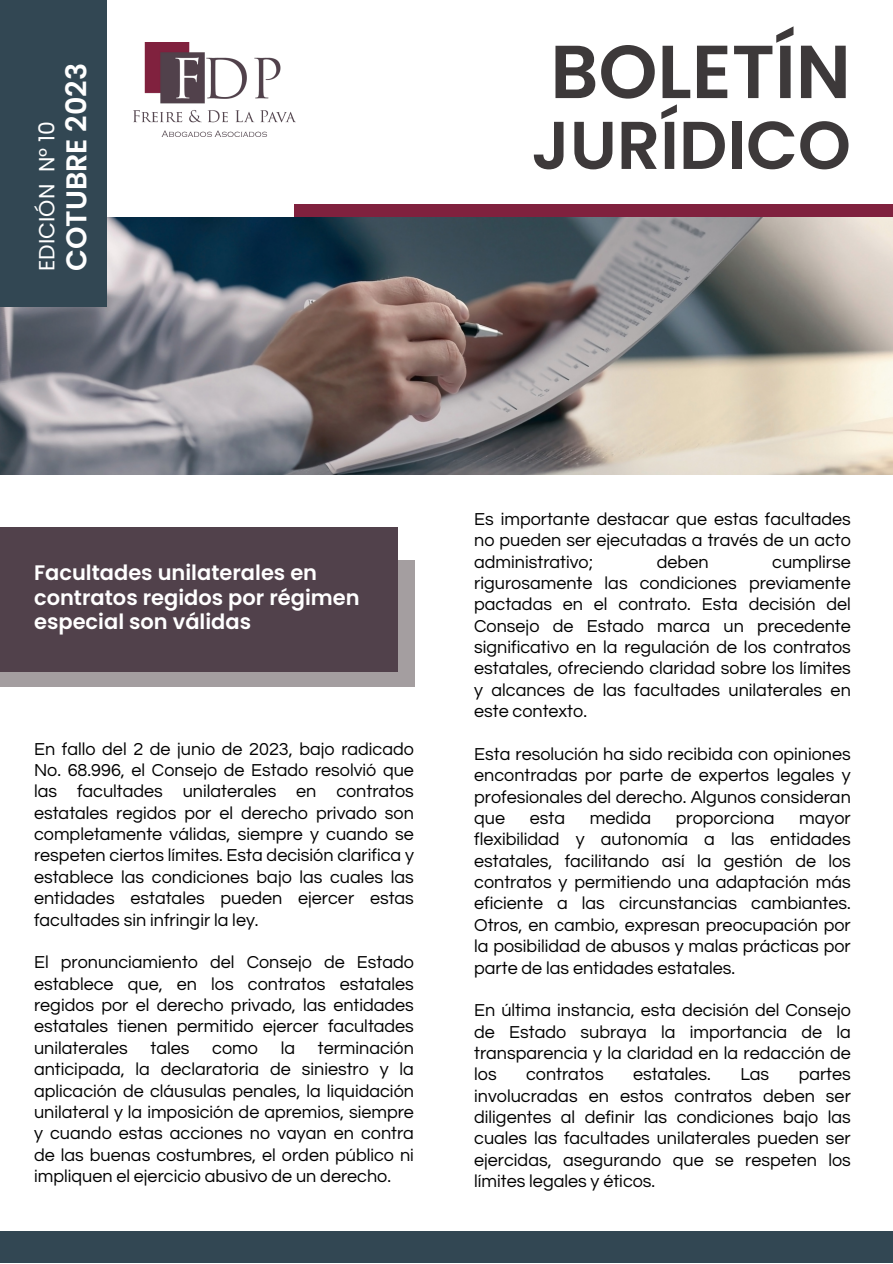
<style>
.page{position:relative;width:893px;height:1264px;background:#fff}
.page>*{position:absolute;margin:0;border:0;box-sizing:border-box;transform-origin:0 0}
.t1{font:600 75px "Poppins";color:#3d393a}
.t2{font:600 67.5px "Poppins";color:#3d393a}
.t3{font:600 28.65px "Poppins";color:#fff}
.t4{font:21.9px "Poppins";color:#fff}
.t5{font:600 21px/24.8px "Poppins";color:#fff}
.t6{font:18px/21.3px "Questrial";color:#000;text-align:justify}
</style>
<div class="page">
<div style="left:294px;top:204px;width:598px;height:14px;background:#80213e"></div>
<img style="left:0;top:218px;width:892px;height:256px">
<div style="left:0;top:0;width:107px;height:306px;background:#324753"></div>
<div style="left:0;top:1230px;width:892px;height:32px;background:#324753"></div>
<img style="left:133px;top:42px;width:162px;height:95px">
<div style="left:0;top:560px;width:414px;height:127px;background:#a49ea0"></div>
<div style="left:0;top:527px;width:397px;height:145px;background:#51414b"></div>
<p class="t4" style="left:31px;top:271px;width:151px;rotate:-90deg">EDICIÓN N° 10</p>
<p class="t3" style="left:56px;top:271px;width:209px;rotate:-90deg">COTUBRE 2023</p>
<p class="t1" style="left:550px;top:19px;width:302px">BOLETÍN</p>
<p class="t2" style="left:531px;top:98px;width:321px">JURÍDICO</p>
<p class="t5" style="left:34px;top:560px;width:327px">Facultades unilaterales en contratos regidos por régimen especial son válidas</p>
<p class="t6" style="left:34px;top:738px;width:381px">En fallo del 2 de junio de 2023, bajo radicado No. 68.996, el Consejo de Estado resolvió que las facultades unilaterales en contratos estatales regidos por el derecho privado son completamente válidas, siempre y cuando se respeten ciertos límites. Esta decisión clarifica y establece las condiciones bajo las cuales las entidades estatales pueden ejercer estas facultades sin infringir la ley.</p>
<p class="t6" style="left:34px;top:952px;width:381px">El pronunciamiento del Consejo de Estado establece que, en los contratos estatales regidos por el derecho privado, las entidades estatales tienen permitido ejercer facultades unilaterales</p>
<p class="t6" style="left:150px;top:1037px;width:40px">tales</p>
<p class="t6" style="left:212px;top:1037px;width:47px">como</p>
<p class="t6" style="left:281px;top:1037px;width:16px">la</p>
<p class="t6" style="left:34px;top:1037px;width:381px;text-indent:284px">terminación anticipada, la declaratoria de siniestro y la aplicación de cláusulas penales, la liquidación unilateral y la imposición de apremios, siempre y cuando estas acciones no vayan en contra de las buenas costumbres, el orden público ni impliquen el ejercicio abusivo de un derecho.</p>
<p class="t6" style="left:474px;top:508px;width:378px">Es importante destacar que estas facultades no pueden ser ejecutadas a través de un acto administrativo;</p>
<p class="t6" style="left:474px;top:551px;width:378px;text-indent:298px">cumplirse rigurosamente las condiciones previamente pactadas en el contrato. Esta decisión del Consejo de Estado marca un precedente significativo en la regulación de los contratos estatales, ofreciendo claridad sobre los límites y alcances de las facultades unilaterales en este contexto.</p>
<p class="t6" style="left:474px;top:743px;width:378px">Esta resolución ha sido recibida con opiniones encontradas por parte de expertos legales y profesionales del derecho. Algunos consideran que</p>
<p class="t6" style="left:657px;top:551px;width:53px">deben</p>
<p class="t6" style="left:529px;top:807px;width:37px">esta</p>
<p class="t6" style="left:589px;top:807px;width:63px">medida</p>
<p class="t6" style="left:676px;top:807px;width:100px">proporciona</p>
<p class="t6" style="left:474px;top:807px;width:378px;text-indent:325px">mayor flexibilidad y autonomía a las entidades estatales, facilitando así la gestión de los contratos y permitiendo una adaptación más eficiente a las circunstancias cambiantes.<br>Otros, en cambio, expresan preocupación por la posibilidad de abusos y malas prácticas por parte de las entidades estatales.</p>
<p class="t6" style="left:474px;top:1000px;width:378px">En última instancia, esta decisión del Consejo de Estado subraya la importancia de la transparencia y la claridad en la redacción de los</p>
<p class="t6" style="left:526px;top:1064px;width:79px">contratos</p>
<p class="t6" style="left:633px;top:1064px;width:79px">estatales.</p>
<p class="t6" style="left:740px;top:1064px;width:30px">Las</p>
<p class="t6" style="left:474px;top:1064px;width:378px;text-indent:324px">partes involucradas en estos contratos deben ser diligentes al definir las condiciones bajo las cuales las facultades unilaterales pueden ser ejercidas, asegurando que se respeten los límites legales y éticos.</p>
</div>
